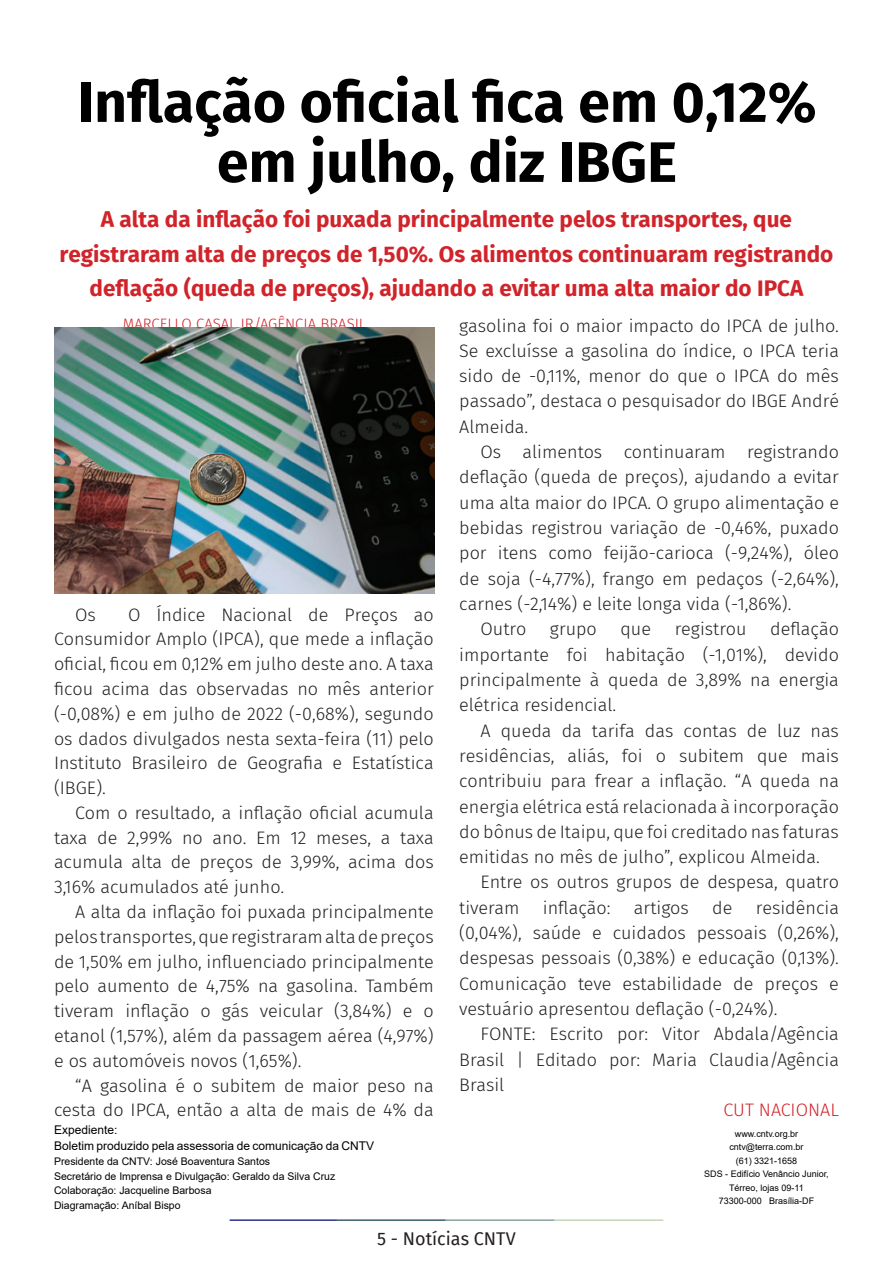
<style>
.page{position:relative;width:893px;height:1263px;background:#fff}
.page>*{position:absolute;margin:0;border:0;box-sizing:border-box;transform-origin:0 0}
.t1{font:700 57px/60px "Fira Sans";color:#000001;text-align:center}
.t2{font:700 22.5px/34.5px "Fira Sans";color:#d1232a;text-align:center}
.t3{font:300 18px/25.3px "Fira Sans";color:#231f20;text-align:justify}
.t4{font:18px "Fira Sans";color:#231f20}
.t5{font:300 18px "Fira Sans";color:#d1232a}
.t6{font:300 15px "Fira Sans";color:#d1232a}
.t7{font:12px "Arial";color:#000}
.t8{font:10.5px "Arial";color:#000}
.t9{font:9px/13.5px "Arial";color:#000;text-align:center}
</style>
<div class="page">
<hr style="left:230px;top:1219px;width:107px;height:2px;background:#2f3088">
<hr style="left:337px;top:1219px;width:109px;height:2px;background:#3a5f6d">
<hr style="left:446px;top:1219px;width:109px;height:2px;background:#87a59a">
<hr style="left:555px;top:1219px;width:108px;height:2px;background:#c6d5b7">
<img style="left:54px;top:327px;width:381px;height:266px">
<p class="t1" style="left:77px;top:68px;width:741px">Inflação oficial fica em 0,12% em julho, diz IBGE</p>
<p class="t2" style="left:60px;top:201px;width:775px">A alta da inflação foi puxada principalmente pelos transportes, que registraram alta de preços de 1,50%. Os alimentos continuaram registrando deflação (queda de preços), ajudando a evitar uma alta maior do IPCA</p>
<p class="t6" style="left:123px;top:313px;width:245px">MARCELLO CASAL JR/AGÊNCIA BRASIL</p>
<p class="t3" style="left:54px;top:602px;width:381px;line-height:24.8px;text-indent:74px">O Índice Nacional de Preços ao Consumidor Amplo (IPCA), que mede a inflação oficial, ficou em 0,12% em julho deste ano. A taxa ficou acima das observadas no mês anterior (-0,08%) e em julho de 2022 (-0,68%), segundo os dados divulgados nesta sexta-feira (11) pelo Instituto Brasileiro de Geografia e Estatística (IBGE).</p>
<p class="t3" style="left:54px;top:800px;width:381px;line-height:24.8px;text-indent:21px">Com o resultado, a inflação oficial acumula taxa de 2,99% no ano. Em 12 meses, a taxa acumula alta de preços de 3,99%, acima dos 3,16% acumulados até junho.</p>
<p class="t3" style="left:54px;top:899px;width:381px;line-height:24.8px;text-indent:21px">A alta da inflação foi puxada principalmente pelos transportes, que registraram alta de preços de 1,50% em julho, influenciado principalmente pelo aumento de 4,75% na gasolina. Também tiveram inflação o gás veicular (3,84%) e o etanol (1,57%), além da passagem aérea (4,97%) e os automóveis novos (1,65%).</p>
<p class="t3" style="left:54px;top:1073px;width:381px;line-height:24.8px;text-align:right">“A gasolina é o subitem de maior peso na cesta do IPCA, então a alta de mais de 4% da</p>
<p class="t3" style="left:75px;top:602px;width:22px">Os</p>
<p class="t7" style="left:54px;top:1121px;width:65px">Expediente:</p>
<p class="t7" style="left:54px;top:1138px;width:322px">Boletim produzido pela assessoria de comunicação da CNTV</p>
<p class="t8" style="left:54px;top:1154px;width:218px">Presidente da CNTV: José Boaventura Santos</p>
<p class="t8" style="left:54px;top:1169px;width:283px">Secretário de Imprensa e Divulgação: Geraldo da Silva Cruz</p>
<p class="t8" style="left:54px;top:1183px;width:159px">Colaboração: Jacqueline Barbosa</p>
<p class="t8" style="left:54px;top:1198px;width:128px">Diagramação: Aníbal Bispo</p>
<p class="t3" style="left:459px;top:312px;width:381px">gasolina foi o maior impacto do IPCA de julho.<br>Se excluísse a gasolina do índice, o IPCA teria sido de -0,11%, menor do que o IPCA do mês passado”, destaca o pesquisador do IBGE André Almeida.</p>
<p class="t3" style="left:459px;top:439px;width:381px;text-indent:21px">Os alimentos continuaram registrando deflação (queda de preços), ajudando a evitar uma alta maior do IPCA. O grupo alimentação e bebidas registrou variação de -0,46%, puxado por itens como feijão-carioca (-9,24%), óleo de soja (-4,77%), frango em pedaços (-2,64%), carnes (-2,14%) e leite longa vida (-1,86%).</p>
<p class="t3" style="left:480px;top:616px;width:47px">Outro</p>
<p class="t3" style="left:550px;top:616px;width:48px">grupo</p>
<p class="t3" style="left:620px;top:616px;width:32px">que</p>
<p class="t3" style="left:675px;top:616px;width:73px">registrou</p>
<p class="t3" style="left:459px;top:616px;width:381px;text-indent:311px">deflação importante foi habitação (-1,01%), devido principalmente à queda de 3,89% na energia elétrica residencial.</p>
<p class="t3" style="left:459px;top:717px;width:381px;text-indent:21px">A queda da tarifa das contas de luz nas residências, aliás, foi o subitem que mais contribuiu para frear a inflação. “A queda na energia elétrica está relacionada à incorporação do bônus de Itaipu, que foi creditado nas faturas emitidas no mês de julho”, explicou Almeida.</p>
<p class="t3" style="left:459px;top:869px;width:381px;text-indent:21px">Entre os outros grupos de despesa, quatro tiveram</p>
<p class="t3" style="left:459px;top:895px;width:381px;text-indent:297px">residência (0,04%), saúde e cuidados pessoais (0,26%), despesas pessoais (0,38%) e educação (0,13%).<br>Comunicação teve estabilidade de preços e vestuário apresentou deflação (-0,24%).</p>
<p class="t3" style="left:459px;top:1021px;width:381px;text-indent:21px">FONTE: Escrito por: Vitor Abdala/Agência Brasil | Editado por: Maria Claudia/Agência Brasil</p>
<p class="t5" style="left:723px;top:1097px;width:117px">CUT NACIONAL</p>
<p class="t3" style="left:543px;top:895px;width:69px">inflação:</p>
<p class="t3" style="left:634px;top:895px;width:57px">artigos</p>
<p class="t3" style="left:712px;top:895px;width:22px">de</p>
<p class="t9" style="left:735px;top:1127px;width:65px">www.cntv.org.br</p>
<p class="t9" style="left:729px;top:1140px;width:76px">cntv@terra.com.br</p>
<p class="t9" style="left:736px;top:1154px;width:63px">(61) 3321-1658</p>
<p class="t9" style="left:704px;top:1167px;width:126px">SDS - Edifício Venâncio Junior,<br>Térreo, lojas 09-11</p>
<p class="t9" style="left:719px;top:1194px;width:97px">73300-000 Brasília-DF</p>
<p class="t4" style="left:377px;top:1225px;width:140px">5 - Notícias CNTV</p>
</div>
